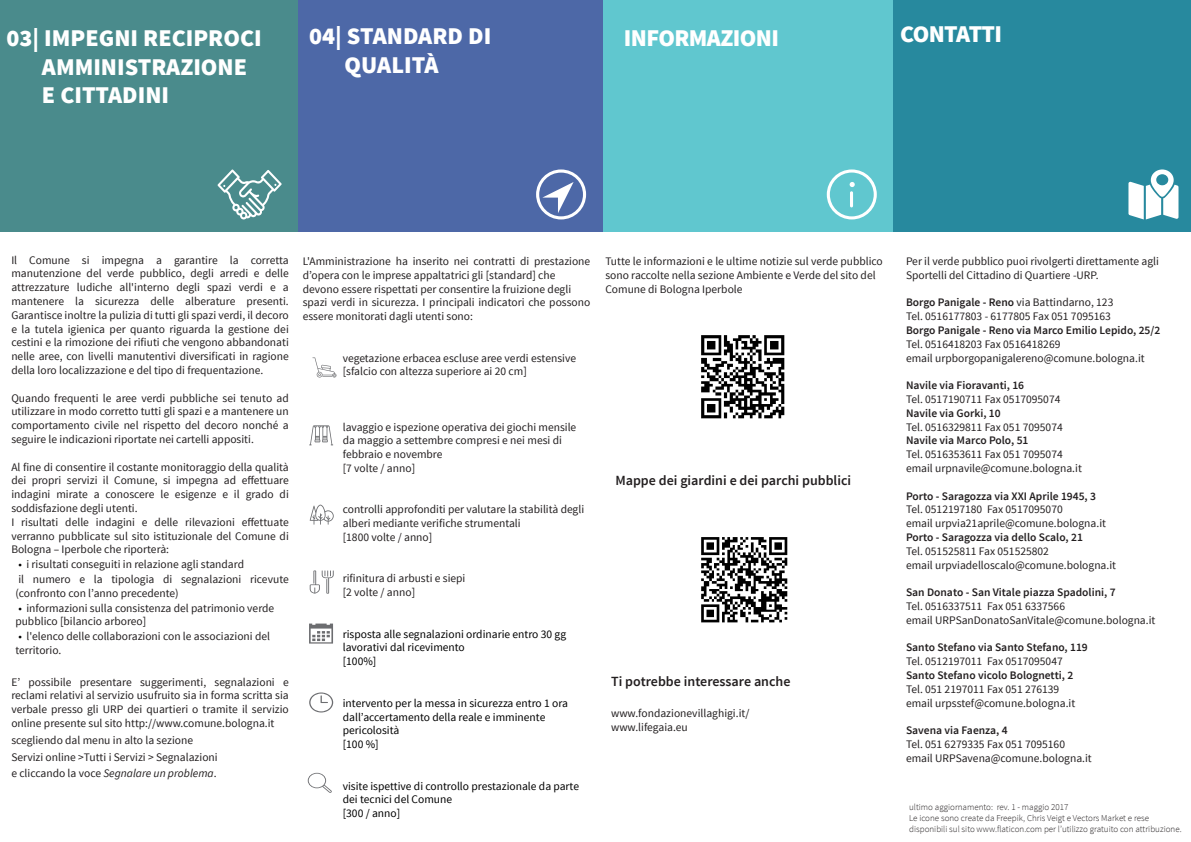
<style>
.page{position:relative;width:1191px;height:842px;background:#fff}
.page>*{position:absolute;margin:0;border:0;box-sizing:border-box;transform-origin:0 0}
.t1{font:900 24px/28.8px "Source Sans Pro";color:#fff}
.t2{font:900 24px "Source Sans Pro";letter-spacing:-.025em;color:#fff}
.t3{font:600 14px "Source Sans Pro";color:#231f20}
.t4{font:11.5px/13.8px "Source Sans Pro";color:#231f20}
.t5{font:600 11.5px "Source Sans Pro";color:#231f20}
.t6{font:11.5px/13.8px "Source Sans Pro";color:#000001}
.t7{font:300 9px/10.8px "Source Sans Pro";color:#231f20}
.s1{color:#000001}
.s2{font-style:italic}
.s3{font-weight:600}
</style>
<div class="page">
<svg style="left:309px;top:425px;width:24px;height:20px"></svg>
<svg style="left:310px;top:505px;width:24px;height:20px"></svg>
<svg style="left:309px;top:692px;width:24px;height:20px"></svg>
<svg style="left:308px;top:773px;width:24px;height:20px"></svg>
<svg style="left:309px;top:623px;width:24px;height:20px"></svg>
<svg style="left:312px;top:357px;width:24px;height:20px"></svg>
<svg style="left:310px;top:570px;width:24px;height:24px"></svg>
<div style="left:601px;top:0;width:296px;height:231px;background:#60c7cf"></div>
<div style="left:291px;top:0;width:311px;height:231px;background:#4d68a7"></div>
<div style="left:0;top:0;width:297px;height:231px;background:#4a8b8c"></div>
<svg style="left:536px;top:169px;width:50px;height:50px"></svg>
<svg style="left:217px;top:169px;width:65px;height:50px"></svg>
<div style="left:893px;top:0;width:298px;height:231px;background:#27899e"></div>
<svg style="left:1128px;top:169px;width:50px;height:50px"></svg>
<svg style="left:826px;top:169px;width:50px;height:50px"></svg>
<hr style="left:850px;top:191px;width:3px;height:16px;background:#fff;border-radius:2px">
<img style="left:701px;top:335px;width:84px;height:84px">
<img style="left:701px;top:537px;width:87px;height:86px">
<h1 class="t1" style="left:42px;top:24px;width:221px;text-indent:-35px">03| IMPEGNI RECIPROCI<br>AMMINISTRAZIONE<br>E CITTADINI</h1>
<h1 class="t1" style="left:344px;top:23px;width:148px;text-indent:-35px">04| STANDARD DI<br>QUALITÀ</h1>
<h1 class="t2" style="left:624px;top:22px;width:157px">INFORMAZIONI</h1>
<h1 class="t2" style="left:900px;top:18px;width:103px">CONTATTI</h1>
<p class="t4" style="left:11px;top:253px;width:279px;text-align:justify">Il Comune si impegna a garantire la corretta manutenzione del verde pubblico, degli arredi e delle attrezzature ludiche all'interno degli spazi verdi e a mantenere la sicurezza delle alberature presenti.<br>Garantisce inoltre la pulizia di tutti gli spazi verdi, il decoro e la tutela igienica per quanto riguarda la gestione dei cestini e la rimozione dei rifiuti che vengono abbandonati nelle aree, con livelli manutentivi diversificati in ragione della loro localizzazione e del tipo di frequentazione.</p>
<p class="t4" style="left:11px;top:391px;width:279px;text-align:justify">Quando frequenti le aree verdi pubbliche sei tenuto ad utilizzare in modo corretto tutti gli spazi e a mantenere un comportamento civile nel rispetto del decoro nonché a seguire le indicazioni riportate nei cartelli appositi.</p>
<p class="t4" style="left:11px;top:460px;width:279px">Al fine di consentire il costante monitoraggio della qualità dei propri servizi il Comune, si impegna ad effettuare indagini mirate a conoscere le esigenze e il grado di soddisfazione degli utenti.<br>I risultati delle indagini e delle rilevazioni effettuate verranno pubblicate sul sito istituzionale del Comune di Bologna – Iperbole che riporterà:</p>
<p class="t4" style="left:15px;top:557px;width:275px;line-height:14.3px"><span class="s1">•</span> i risultati conseguiti in relazione agli standard<br>il numero e la tipologia di segnalazioni ricevute (confronto con l’anno precedente)</p>
<p class="t4" style="left:15px;top:601px;width:260px"><span class="s1">•</span> informazioni sulla consistenza del patrimonio verde pubblico [bilancio arboreo]</p>
<p class="t4" style="left:15px;top:630px;width:256px"><span class="s1">•</span> l'elenco delle collaborazioni con le associazioni del territorio.</p>
<p class="t4" style="left:11px;top:675px;width:279px;text-align:justify">E’ possibile presentare suggerimenti, segnalazioni e reclami relativi al servizio usufruito sia in forma scritta sia verbale presso gli URP dei quartieri o tramite il servizio online presente sul sito http://www.comune.bologna.it</p>
<p class="t4" style="left:11px;top:732px;width:208px;line-height:16.8px">scegliendo dal menu in alto la sezione<br>Servizi online &gt;Tutti i Servizi &gt; Segnalazioni e cliccando la voce <span class="s2">Segnalare un problema</span>.</p>
<p class="t4" style="left:303px;top:254px;width:289px">L'Amministrazione ha inserito nei contratti di prestazione d’opera con le imprese appaltatrici gli [standard] che devono essere rispettati per consentire la fruizione degli spazi verdi in sicurezza. I principali indicatori che possono essere monitorati dagli utenti sono:</p>
<p class="t4" style="left:343px;top:351px;width:235px">vegetazione erbacea escluse aree verdi estensive [sfalcio con altezza superiore ai 20 cm]</p>
<p class="t4" style="left:343px;top:420px;width:235px">lavaggio e ispezione operativa dei giochi mensile da maggio a settembre compresi e nei mesi di febbraio e novembre<br>[7 volte / anno]</p>
<p class="t4" style="left:343px;top:503px;width:243px">controlli approfonditi per valutare la stabilità degli alberi mediante verifiche strumentali<br>[1800 volte / anno]</p>
<p class="t4" style="left:343px;top:572px;width:124px">rifinitura di arbusti e siepi [2 volte / anno]</p>
<p class="t6" style="left:343px;top:627px;width:225px">risposta alle segnalazioni ordinarie entro 30 gg lavorativi dal ricevimento<br>[100%]</p>
<p class="t6" style="left:343px;top:696px;width:227px">intervento per la messa in sicurezza entro 1 ora dall’accertamento della reale e imminente pericolosità<br>[100 %]</p>
<p class="t6" style="left:343px;top:779px;width:238px">visite ispettive di controllo prestazionale da parte dei tecnici del Comune<br>[300 / anno]</p>
<p class="t4" style="left:605px;top:254px;width:279px">Tutte le informazioni e le ultime notizie sul verde pubblico sono raccolte nella sezione Ambiente e Verde del sito del<br>Comune di Bologna Iperbole</p>
<p class="t3" style="left:615px;top:472px;width:237px">Mappe dei giardini e dei parchi pubblici</p>
<p class="t3" style="left:611px;top:673px;width:181px">Ti potrebbe interessare anche</p>
<p class="t4" style="left:611px;top:706px;width:140px">www.fondazionevillaghigi.it/ www.lifegaia.eu</p>
<p class="t4" style="left:906px;top:254px;width:254px">Per il verde pubblico puoi rivolgerti direttamente agli<br>Sportelli del Cittadino di Quartiere -URP.</p>
<p class="t4" style="left:906px;top:296px;width:209px"><span class="s3">Borgo Panigale - Reno</span> via Battindarno, 123<br>Tel. 0516177803 - 6177805 Fax 051 7095163</p>
<p class="t5" style="left:906px;top:323px;width:256px">Borgo Panigale - Reno via Marco Emilio Lepido, 25/2</p>
<p class="t4" style="left:906px;top:337px;width:240px">Tel. 0516418203 Fax 0516418269<br>email urpborgopanigalereno@comune.bologna.it</p>
<p class="t5" style="left:906px;top:378px;width:120px">Navile via Fioravanti, 16</p>
<p class="t4" style="left:906px;top:392px;width:156px">Tel. 0517190711 Fax 0517095074</p>
<p class="t5" style="left:906px;top:406px;width:96px">Navile via Gorki, 10</p>
<p class="t4" style="left:906px;top:420px;width:158px">Tel. 0516329811 Fax 051 7095074</p>
<p class="t5" style="left:906px;top:433px;width:124px">Navile via Marco Polo, 51</p>
<p class="t4" style="left:906px;top:448px;width:177px">Tel. 0516353611 Fax 051 7095074 email urpnavile@comune.bologna.it</p>
<p class="t5" style="left:906px;top:489px;width:191px">Porto - Saragozza via XXI Aprile 1945, 3</p>
<p class="t4" style="left:906px;top:503px;width:201px">Tel. 0512197180 Fax 0517095070<br>email urpvia21aprile@comune.bologna.it</p>
<p class="t5" style="left:906px;top:530px;width:178px">Porto - Saragozza via dello Scalo, 21</p>
<p class="t4" style="left:906px;top:544px;width:212px">Tel. 051525811 Fax 051525802<br>email urpviadelloscalo@comune.bologna.it</p>
<p class="t5" style="left:906px;top:585px;width:211px">San Donato - San Vitale piazza Spadolini, 7</p>
<p class="t4" style="left:906px;top:599px;width:251px">Tel. 0516337511 Fax 051 6337566<br>email URPSanDonatoSanVitale@comune.bologna.it</p>
<p class="t5" style="left:906px;top:640px;width:183px">Santo Stefano via Santo Stefano, 119</p>
<p class="t4" style="left:906px;top:655px;width:158px">Tel. 0512197011 Fax 0517095047</p>
<p class="t5" style="left:906px;top:668px;width:169px">Santo Stefano vicolo Bolognetti, 2</p>
<p class="t4" style="left:906px;top:682px;width:171px">Tel. 051 2197011 Fax 051 276139 email urpsstef@comune.bologna.it</p>
<p class="t5" style="left:906px;top:723px;width:103px">Savena via Faenza, 4</p>
<p class="t4" style="left:906px;top:737px;width:187px">Tel. 051 6279335 Fax 051 7095160 email URPSavena@comune.bologna.it</p>
<p class="t7" style="left:909px;top:802px;width:274px">ultimo aggiornamento: rev. 1 - maggio 2017<br>Le icone sono create da Freepik, Chris Veigt e Vectors Market e rese disponibili sul sito www.flaticon.com per l’utilizzo gratuito con attribuzione.</p>
</div>
